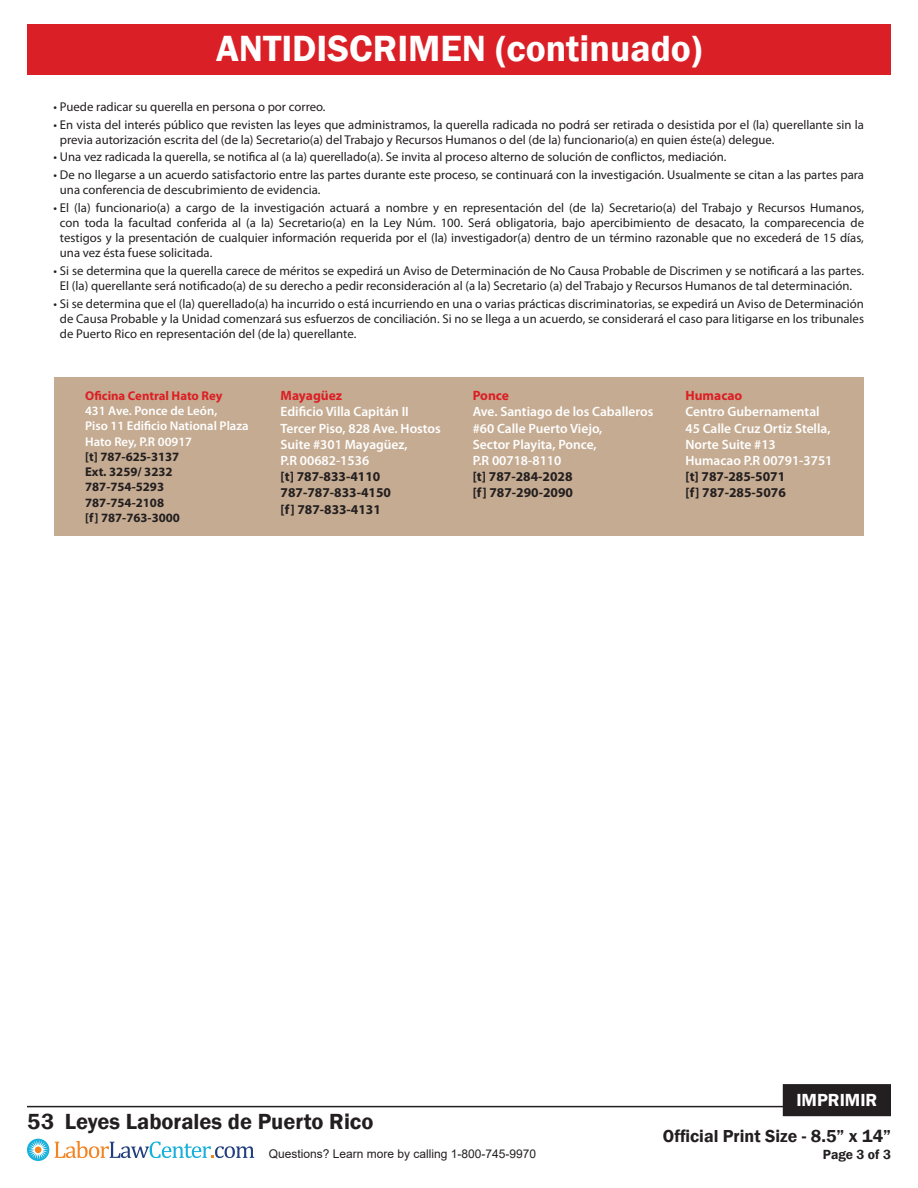
<style>
.page{position:relative;width:918px;height:1188px;background:#fff}
.page>*{position:absolute;margin:0;border:0;box-sizing:border-box;transform-origin:0 0}
.t1{font:600 37.5px "Franklin Gothic";color:#fff}
.t2{font:600 22.5px "Franklin Gothic";color:#231f20}
.t3{font:600 18px "Franklin Gothic";color:#fff}
.t4{font:600 17.85px "Franklin Gothic";color:#231f20}
.t5{font:600 13.65px "Franklin Gothic";color:#231f20}
.t6{font:600 13.5px "Myriad Pro";color:#fff}
.t7{font:700 13.5px "Myriad Pro";color:#231f20}
.t8{font:700 13.5px "Myriad Pro";color:#db1f25}
.t9{font:12.75px/15.3px "Myriad Pro";color:#231f20}
.t10{font:700 12.75px "Myriad Pro";color:#231f20}
.t11{font:600 12.75px "Myriad Pro";color:#fff}
.t12{font:700 12.75px "Myriad Pro";color:#db1f25}
.t13{font:12px "Arial";color:#231f20}
</style>
<div class="page">
<hr style="left:27px;top:1106px;width:864px;height:1px;background:#231f20">
<svg style="left:27px;top:1139px;width:22px;height:22px"></svg>
<div style="left:35px;top:1146px;width:7px;height:7px;background:#f58320;border-radius:50%"></div>
<svg style="left:55px;top:1141px;width:199px;height:17px"></svg>
<div style="left:784px;top:1086px;width:106px;height:29px;background:#231f20"></div>
<div style="left:783px;top:1084px;width:108px;height:32px;border:3px solid #231f20"></div>
<div style="left:27px;top:24px;width:864px;height:50px;background:#da1f26"></div>
<div style="left:54px;top:377px;width:810px;height:158px;background:#c5ab91"></div>
<p class="t1" style="left:216px;top:26px;width:487px">ANTIDISCRIMEN (continuado)</p>
<p class="t9" style="left:54px;top:99px;width:273px">• Puede radicar su querella en persona o por correo.</p>
<p class="t9" style="left:60px;top:116px;width:806px;text-indent:-6px">• En vista del interés público que revisten las leyes que administramos, la querella radicada no podrá ser retirada o desistida por el (la) querellante sin la previa autorización escrita del (de la) Secretario(a) del Trabajo y Recursos Humanos o del (de la) funcionario(a) en quien éste(a) delegue.</p>
<p class="t9" style="left:54px;top:149px;width:674px">• Una vez radicada la querella, se notifica al (a la) querellado(a). Se invita al proceso alterno de solución de conflictos, mediación.</p>
<p class="t9" style="left:60px;top:167px;width:806px;text-indent:-6px">• De no llegarse a un acuerdo satisfactorio entre las partes durante este proceso, se continuará con la investigación. Usualmente se citan a las partes para una conferencia de descubrimiento de evidencia.</p>
<p class="t9" style="left:60px;top:199px;width:806px;text-align:justify;text-indent:-6px">• El (la) funcionario(a) a cargo de la investigación actuará a nombre y en representación del (de la) Secretario(a) del Trabajo y Recursos Humanos, con toda la facultad conferida al (a la) Secretario(a) en la Ley Núm. 100. Será obligatoria, bajo apercibimiento de desacato, la comparecencia de testigos y la presentación de cualquier información requerida por el (la) investigador(a) dentro de un término razonable que no excederá de 15 días, una vez ésta fuese solicitada.</p>
<p class="t9" style="left:54px;top:263px;width:812px;text-align:center">• Si se determina que la querella carece de méritos se expedirá un Aviso de Determinación de No Causa Probable de Discrimen y se notificará a las partes.<br>El (la) querellante será notificado(a) de su derecho a pedir reconsideración al (a la) Secretario (a) del Trabajo y Recursos Humanos de tal determinación.</p>
<p class="t9" style="left:60px;top:296px;width:806px;text-align:justify;text-indent:-6px">• Si se determina que el (la) querellado(a) ha incurrido o está incurriendo en una o varias prácticas discriminatorias, se expedirá un Aviso de Determinación de Causa Probable y la Unidad comenzará sus esfuerzos de conciliación. Si no se llega a un acuerdo, se considerará el caso para litigarse en los tribunales de Puerto Rico en representación del (de la) querellante.</p>
<p class="t12" style="left:85px;top:387px;width:139px">Oficina Central Hato Rey</p>
<p class="t11" style="left:85px;top:403px;width:134px">431 Ave. Ponce de León,</p>
<p class="t11" style="left:85px;top:418px;width:165px">Piso 11 Edificio National Plaza</p>
<p class="t11" style="left:85px;top:433px;width:108px">Hato Rey, P.R 00917</p>
<p class="t10" style="left:85px;top:448px;width:96px">[t] 787-625-3137</p>
<p class="t10" style="left:85px;top:464px;width:89px">Ext. 3259/ 3232</p>
<p class="t10" style="left:85px;top:479px;width:80px">787-754-5293</p>
<p class="t10" style="left:85px;top:494px;width:80px">787-754-2108</p>
<p class="t10" style="left:85px;top:509px;width:96px">[f] 787-763-3000</p>
<p class="t8" style="left:281px;top:387px;width:63px">Mayagüez</p>
<p class="t6" style="left:281px;top:403px;width:130px">Edificio Villa Capitán II</p>
<p class="t6" style="left:281px;top:419px;width:162px">Tercer Piso, 828 Ave. Hostos</p>
<p class="t6" style="left:281px;top:436px;width:129px">Suite #301 Mayagüez,</p>
<p class="t6" style="left:281px;top:452px;width:90px">P.R 00682-1536</p>
<p class="t7" style="left:281px;top:468px;width:101px">[t] 787-833-4110</p>
<p class="t7" style="left:281px;top:484px;width:112px">787-787-833-4150</p>
<p class="t7" style="left:281px;top:500px;width:102px">[f] 787-833-4131</p>
<p class="t8" style="left:473px;top:387px;width:38px">Ponce</p>
<p class="t6" style="left:473px;top:403px;width:182px">Ave. Santiago de los Caballeros</p>
<p class="t6" style="left:473px;top:419px;width:131px">#60 Calle Puerto Viejo,</p>
<p class="t6" style="left:473px;top:436px;width:126px">Sector Playita, Ponce,</p>
<p class="t6" style="left:473px;top:452px;width:90px">P.R 00718-8110</p>
<p class="t7" style="left:473px;top:468px;width:101px">[t] 787-284-2028</p>
<p class="t7" style="left:473px;top:484px;width:102px">[f] 787-290-2090</p>
<p class="t8" style="left:685px;top:387px;width:58px">Humacao</p>
<p class="t6" style="left:685px;top:403px;width:136px">Centro Gubernamental</p>
<p class="t6" style="left:685px;top:419px;width:147px">45 Calle Cruz Ortiz Stella,</p>
<p class="t6" style="left:685px;top:436px;width:92px">Norte Suite #13</p>
<p class="t6" style="left:685px;top:452px;width:149px">Humacao P.R 00791-3751</p>
<p class="t7" style="left:685px;top:468px;width:101px">[t] 787-285-5071</p>
<p class="t7" style="left:685px;top:484px;width:102px">[f] 787-285-5076</p>
<h2 class="t2" style="left:27px;top:1107px;width:348px">53 Leyes Laborales de Puerto Rico</h2>
<p class="t13" style="left:269px;top:1146px;width:269px">Questions? Learn more by calling 1-800-745-9970</p>
<h3 class="t3" style="left:796px;top:1089px;width:83px">IMPRIMIR</h3>
<h3 class="t4" style="left:663px;top:1125px;width:230px">Official Print Size - 8.5” x 14”</h3>
<p class="t5" style="left:823px;top:1146px;width:70px">Page 3 of 3</p>
</div>
